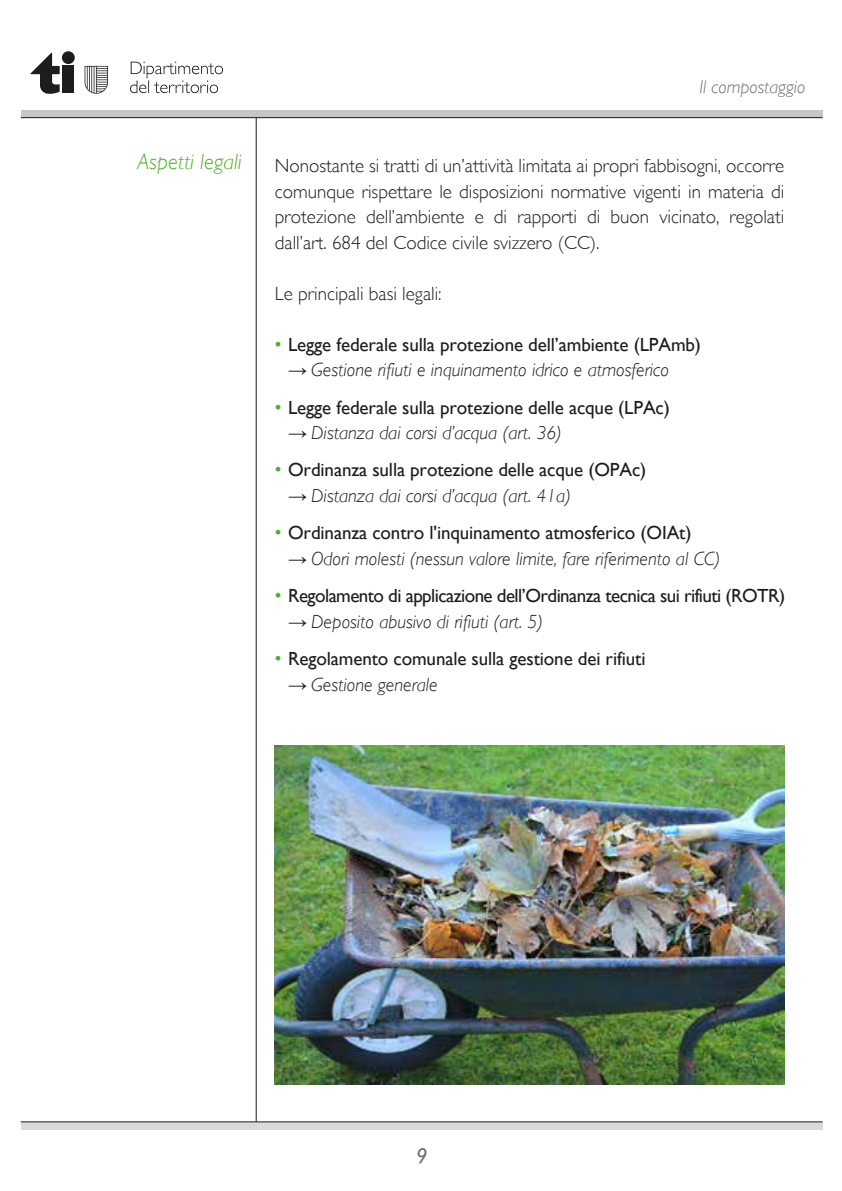
<style>
.page{position:relative;width:842px;height:1191px;background:#fff}
.page>*{position:absolute;margin:0;border:0;box-sizing:border-box;transform-origin:0 0}
.t1{font:italic 300 22px "Gill Sans";color:#52ae32}
.t2{font:italic 21.2px "Gill Sans";color:#706f6f}
.t3{font:300 19px/25.4px "Gill Sans";color:#1d1d1b;text-align:justify}
.t4{font:19px "Gill Sans";letter-spacing:-.005em;color:#1d1d1b}
.t5{font:italic 300 19px "Gill Sans";color:#1d1d1b}
.t6{font:19px "Gill Sans";letter-spacing:-.03em;color:#1d1d1b}
.t7{font:italic 300 18.4px "Gill Sans";color:#706f6f}
.s1{font-family:"Arial";color:#52ae32}
.s2{font-family:"Arial Narrow";font-weight:400;font-style:normal}
</style>
<div class="page">
<img style="left:275px;top:745px;width:509px;height:339px">
<hr style="left:256px;top:118px;width:1px;height:1011px;background:#1d1d1b">
<div style="left:21px;top:110px;width:801px;height:7px;background:#c6c6c6"></div>
<svg style="left:21px;top:1122px;width:801px;height:7px;background:#d0d0d0"></svg>
<hr style="left:21px;top:117px;width:801px;height:1px;background:#1d1d1b">
<hr style="left:21px;top:1121px;width:801px;height:1px;background:#1d1d1b">
<div style="left:63px;top:66px;width:11px;height:27px;background:#1d1d1b"></div>
<div style="left:62px;top:51px;width:13px;height:13px;background:#1d1d1b;border-radius:50%"></div>
<svg style="left:31px;top:53px;width:29px;height:41px"></svg>
<svg style="left:85px;top:66px;width:23px;height:28px"></svg>
<svg style="left:130px;top:62px;width:93px;height:31px"></svg>
<p class="t7" style="left:699px;top:77px;width:108px">Il compostaggio</p>
<p class="t1" style="left:137px;top:149px;width:106px">Aspetti legali</p>
<p class="t3" style="left:275px;top:153px;width:511px">Nonostante si tratti di un’attività limitata ai propri fabbisogni, occorre comunque rispettare le disposizioni normative vigenti in materia di protezione dell’ambiente e di rapporti di buon vicinato, regolati dall’art. 684 del Codice civile svizzero (CC).</p>
<p class="t3" style="left:275px;top:281px;width:168px">Le principali basi legali:</p>
<p class="t4" style="left:275px;top:333px;width:428px"><span class="s1">•</span> Legge federale sulla protezione dell’ambiente (LPAmb)</p>
<p class="t5" style="left:288px;top:359px;width:382px"><span class="s2">→</span> Gestione rifiuti e inquinamento idrico e atmosferico</p>
<p class="t4" style="left:275px;top:396px;width:396px"><span class="s1">•</span> Legge federale sulla protezione delle acque (LPAc)</p>
<p class="t5" style="left:288px;top:422px;width:275px"><span class="s2">→</span> Distanza dai corsi d’acqua (art. 36)</p>
<p class="t4" style="left:275px;top:459px;width:373px"><span class="s1">•</span> Ordinanza sulla protezione delle acque (OPAc)</p>
<p class="t5" style="left:288px;top:485px;width:285px"><span class="s2">→</span> Distanza dai corsi d’acqua (art. 41a)</p>
<p class="t4" style="left:275px;top:522px;width:418px"><span class="s1">•</span> Ordinanza contro l'inquinamento atmosferico (OIAt)</p>
<p class="t5" style="left:288px;top:548px;width:434px"><span class="s2">→</span> Odori molesti (nessun valore limite, fare riferimento al CC)</p>
<p class="t6" style="left:275px;top:585px;width:512px"><span class="s1">•</span> Regolamento di applicazione dell’Ordinanza tecnica sui rifiuti (ROTR)</p>
<p class="t5" style="left:288px;top:610px;width:257px"><span class="s2">→</span> Deposito abusivo di rifiuti (art. 5)</p>
<p class="t4" style="left:275px;top:648px;width:372px"><span class="s1">•</span> Regolamento comunale sulla gestione dei rifiuti</p>
<p class="t5" style="left:288px;top:673px;width:151px"><span class="s2">→</span> Gestione generale</p>
<p class="t2" style="left:416px;top:1143px;width:13px">9</p>
</div>
